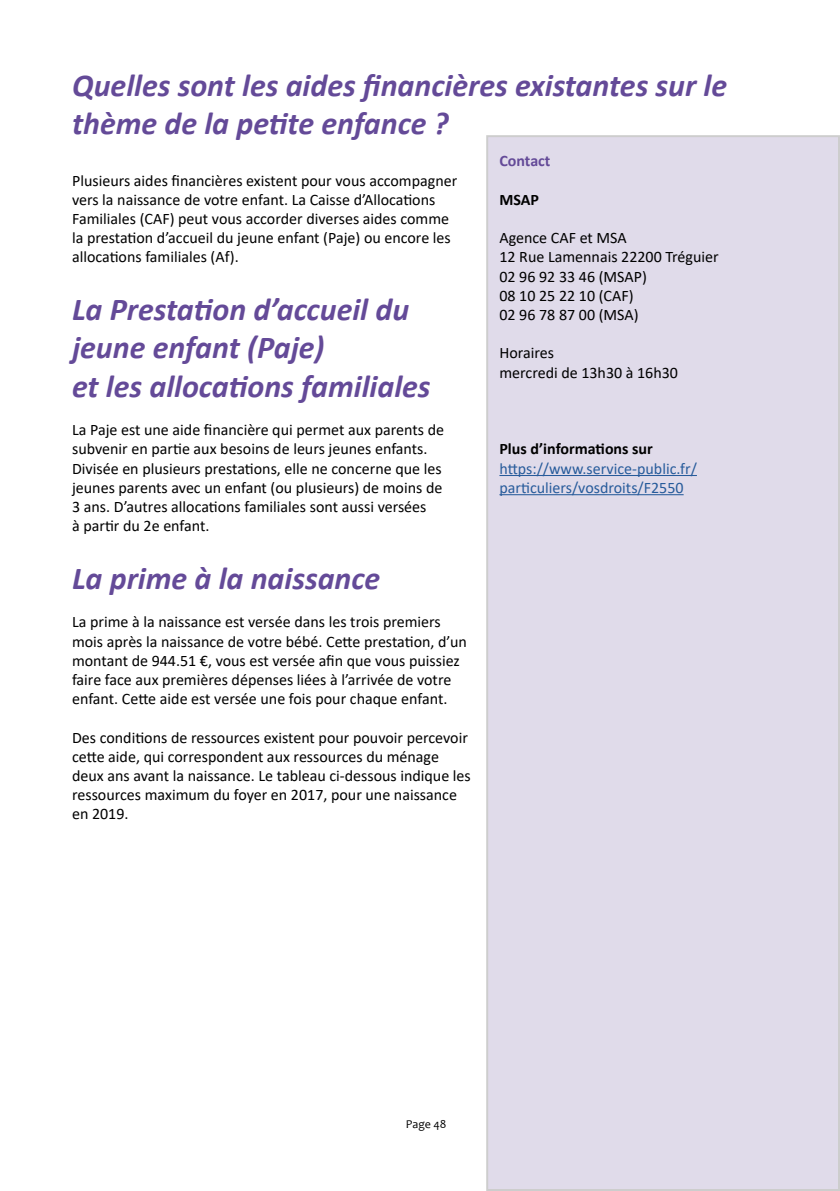
<style>
.page{position:relative;width:840px;height:1191px;background:#fff}
.page>*{position:absolute;margin:0;border:0;box-sizing:border-box;transform-origin:0 0}
.t1{font:italic 700 32px/38.4px "Calibri";color:#644a98}
.t2{font:16px/19.2px "Calibri";color:#000}
.t3{font:16px/19.2px "Calibri";color:#275b9b}
.t4{font:700 16px "Calibri";color:#000}
.t5{font:700 16px "Calibri";color:#644a98}
.t6{font:12px "Candara";color:#000}
</style>
<div class="page">
<div style="left:487px;top:136px;width:351px;height:1054px;background:#e0dbea"></div>
<hr style="left:499px;top:475px;width:197px;height:1px;background:#275b9b">
<hr style="left:499px;top:494px;width:184px;height:1px;background:#275b9b">
<h1 class="t1" style="left:72px;top:65px;width:656px">Quelles sont les aides financières existantes sur le thème de la petite enfance ?</h1>
<p class="t2" style="left:72px;top:170px;width:386px">Plusieurs aides financières existent pour vous accompagner vers la naissance de votre enfant. La Caisse d’Allocations Familiales (CAF) peut vous accorder diverses aides comme la prestation d’accueil du jeune enfant (Paje) ou encore les allocations familiales (Af).</p>
<h1 class="t1" style="left:72px;top:289px;width:360px">La Prestation d’accueil du jeune enfant (Paje)<br>et les allocations familiales</h1>
<p class="t2" style="left:72px;top:420px;width:373px">La Paje est une aide financière qui permet aux parents de subvenir en partie aux besoins de leurs jeunes enfants.<br>Divisée en plusieurs prestations, elle ne concerne que les jeunes parents avec un enfant (ou plusieurs) de moins de 3 ans. D’autres allocations familiales sont aussi versées<br>à partir du 2e enfant.</p>
<h1 class="t1" style="left:72px;top:558px;width:309px">La prime à la naissance</h1>
<p class="t2" style="left:72px;top:612px;width:396px">La prime à la naissance est versée dans les trois premiers mois après la naissance de votre bébé. Cette prestation, d’un montant de 944.51 €, vous est versée afin que vous puissiez faire face aux premières dépenses liées à l’arrivée de votre enfant. Cette aide est versée une fois pour chaque enfant.</p>
<p class="t2" style="left:72px;top:727px;width:400px">Des conditions de ressources existent pour pouvoir percevoir cette aide, qui correspondent aux ressources du ménage deux ans avant la naissance. Le tableau ci‐dessous indique les ressources maximum du foyer en 2017, pour une naissance en 2019.</p>
<p class="t5" style="left:499px;top:150px;width:53px">Contact</p>
<p class="t4" style="left:499px;top:188px;width:41px">MSAP</p>
<p class="t2" style="left:499px;top:228px;width:221px">Agence CAF et MSA<br>12 Rue Lamennais 22200 Tréguier<br>02 96 92 33 46 (MSAP)<br>08 10 25 22 10 (CAF)<br>02 96 78 87 00 (MSA)</p>
<p class="t2" style="left:499px;top:343px;width:180px">Horaires<br>mercredi de 13h30 à 16h30</p>
<p class="t4" style="left:499px;top:438px;width:155px">Plus d’informations sur</p>
<p class="t3" style="left:499px;top:458px;width:199px">https://www.service‐public.fr/ particuliers/vosdroits/F2550</p>
<p class="t6" style="left:405px;top:1116px;width:42px">Page 48</p>
</div>
